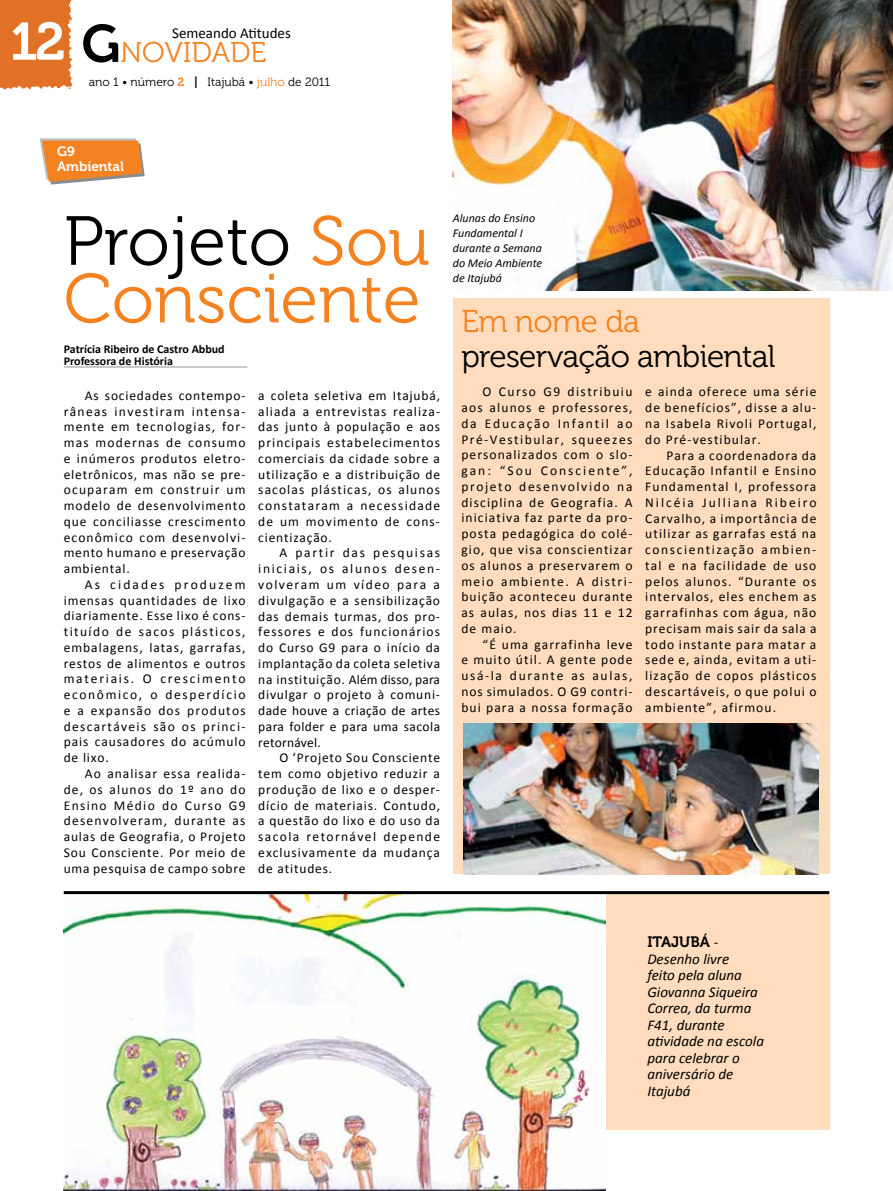
<style>
.page{position:relative;width:893px;height:1191px;background:#fff}
.page>*{position:absolute;margin:0;border:0;box-sizing:border-box;transform-origin:0 0}
.t1{font:69.15px/57.6px "Museo 300";color:#f58220}
.t2{font:31.5px "Museo 300";letter-spacing:-.02em;color:#000}
.t3{font:28.5px "Museo 300";color:#f58220}
.t4{font:italic 15px/16.5px "Calibri";color:#000}
.t5{font:15px "Calibri";color:#000}
.t6{font:15px "Museo 700";color:#000}
.t7{font:13.5px/15.8px "Calibri";letter-spacing:.08em;color:#000;text-align:justify}
.t8{font:13.5px/15px "Museo 700";color:#fff}
.t9{font:italic 12px/15px "Calibri";color:#000}
.t10{font:700 12px/12px "Calibri";color:#000}
.t11{font:12px "Museo 300";color:#000}
.s1{font-family:"Museo 700";font-size:52.5px;color:#fff}
.s2{font-family:"Museo 700";font-size:52.5px;color:#000}
.s3{font-family:"Museo 700";color:#f58220}
.s4{font-family:"Museo 700"}
.s5{color:#f58220}
.s6{color:#000}
.s7{font-family:"Calibri";font-style:italic}
</style>
<div class="page">
<div style="left:0;top:0;width:72px;height:89px;background:#e17126"></div>
<div style="left:453px;top:298px;width:376px;height:576px;background:#fedcbd"></div>
<svg style="left:40px;top:138px;width:105px;height:47px;background:#eb9954"></svg>
<hr style="left:64px;top:367px;width:183px;height:1px;background:#939598">
<img style="left:453px;top:0;width:440px;height:290px">
<img style="left:64px;top:894px;width:542px;height:297px">
<div style="left:606px;top:891px;width:223px;height:238px;background:#fedcbd"></div>
<hr style="left:64px;top:891px;width:765px;height:3px;background:#000">
<img style="left:464px;top:723px;width:355px;height:151px">
<h3 class="t3" style="left:10px;top:37px;width:258px"><span class="s1">12</span> <span class="s2">G</span>NOVIDADE</h3>
<p class="t5" style="left:172px;top:24px;width:120px">Semeando Atitudes</p>
<p class="t11" style="left:89px;top:75px;width:243px">ano 1 • número <span class="s3">2</span> <span class="s4">|</span> Itajubá • <span class="s5">julho</span> de 2011</p>
<p class="t8" style="left:57px;top:144px;width:68px">G9<br>Ambiental</p>
<p class="t9" style="left:453px;top:210px;width:91px">Alunas do Ensino<br>Fundamental I durante a Semana do Meio Ambiente de Itajubá</p>
<h1 class="t1" style="left:64px;top:214px;width:578px"><span class="s6">Projeto</span> Sou<br>Consciente <sub>Em</sub> <sub>nome</sub> <sub>da</sub></h1>
<h2 class="t2" style="left:461px;top:339px;width:316px">preservação ambiental</h2>
<p class="t10" style="left:64px;top:343px;width:162px">Patrícia Ribeiro de Castro Abbud<br>Professora de História</p>
<p class="t7" style="left:64px;top:387px;width:183px;text-indent:21px">As sociedades contempo&shy;râneas investiram intensa&shy;mente em tecnologias, for&shy;mas modernas de consumo e inúmeros produtos eletro&shy;eletrônicos, mas não se pre&shy;ocuparam em construir um modelo de desenvolvimento que conciliasse crescimento econômico com desenvolvi&shy;mento humano e preservação ambiental.</p>
<p class="t7" style="left:64px;top:576px;width:183px;text-indent:21px">As cidades produzem imensas quantidades de lixo diariamente. Esse lixo é cons&shy;tituído de sacos plásticos, embalagens, latas, garrafas, restos de alimentos e outros materiais. O crescimento econômico, o desperdício e a expansão dos produtos descartáveis são os princi&shy;pais causadores do acúmulo de lixo.</p>
<p class="t7" style="left:64px;top:765px;width:183px;text-indent:21px">Ao analisar essa realida&shy;de, os alunos do 1º ano do Ensino Médio do Curso G9 desenvolveram, durante as aulas de Geografia, o Projeto Sou Consciente. Por meio de uma pesquisa de campo sobre</p>
<p class="t7" style="left:258px;top:387px;width:183px">a coleta seletiva em Itajubá, aliada a entrevistas realiza&shy;das junto à população e aos principais estabelecimentos comerciais da cidade sobre a utilização e a distribuição de sacolas plásticas, os alunos constataram a necessidade de um movimento de cons&shy;cientização.</p>
<p class="t7" style="left:258px;top:545px;width:183px;text-indent:21px">A partir das pesquisas iniciais, os alunos desen&shy;volveram um vídeo para a divulgação e a sensibilização das demais turmas, dos pro&shy;fessores e dos funcionários do Curso G9 para o início da implantação da coleta seletiva na instituição. Além disso, para divulgar o projeto à comuni&shy;dade houve a criação de artes para folder e para uma sacola retornável.</p>
<p class="t7" style="left:258px;top:750px;width:183px;text-indent:21px">O ‘Projeto Sou Consciente tem como objetivo reduzir a produção de lixo e o desper&shy;dício de materiais. Contudo, a questão do lixo e do uso da sacola retornável depende exclusivamente da mudança de atitudes.</p>
<p class="t7" style="left:461px;top:384px;width:173px;text-indent:21px">O Curso G9 distribuiu aos alunos e professores, da Educação Infantil ao Pré-Vestibular, squeezes personalizados com o slo&shy;gan: “Sou Consciente”, projeto desenvolvido na disciplina de Geografia. A iniciativa faz parte da pro&shy;posta pedagógica do colé&shy;gio, que visa conscientizar os alunos a preservarem o meio ambiente. A distri&shy;buição aconteceu durante as aulas, nos dias 11 e 12 de maio.</p>
<p class="t7" style="left:461px;top:636px;width:173px;text-indent:21px">“É uma garrafinha leve e muito útil. A gente pode usá-la durante as aulas, nos simulados. O G9 contri&shy;bui para a nossa formação</p>
<p class="t7" style="left:645px;top:384px;width:173px">e ainda oferece uma série de benefícios”, disse a alu&shy;na Isabela Rivoli Portugal, do Pré-vestibular.</p>
<p class="t7" style="left:645px;top:447px;width:173px;text-indent:21px">Para a coordenadora da Educação Infantil e Ensino Fundamental I, professora Nilcéia Julliana Ribeiro Carvalho, a importância de utilizar as garrafas está na conscientização ambien&shy;tal e na facilidade de uso pelos alunos. “Durante os intervalos, eles enchem as garrafinhas com água, não precisam mais sair da sala a todo instante para matar a sede e, ainda, evitam a uti&shy;lização de copos plásticos descartáveis, o que polui o ambiente”, afirmou.</p>
<p class="t6" style="left:647px;top:933px;width:73px">ITAJUBÁ <span class="s7">-</span></p>
<p class="t4" style="left:647px;top:949px;width:118px">Desenho livre<br>feito pela aluna<br>Giovanna Siqueira<br>Correa, da turma<br>F41, durante atividade na escola para celebrar o aniversário de<br>Itajubá</p>
</div>
